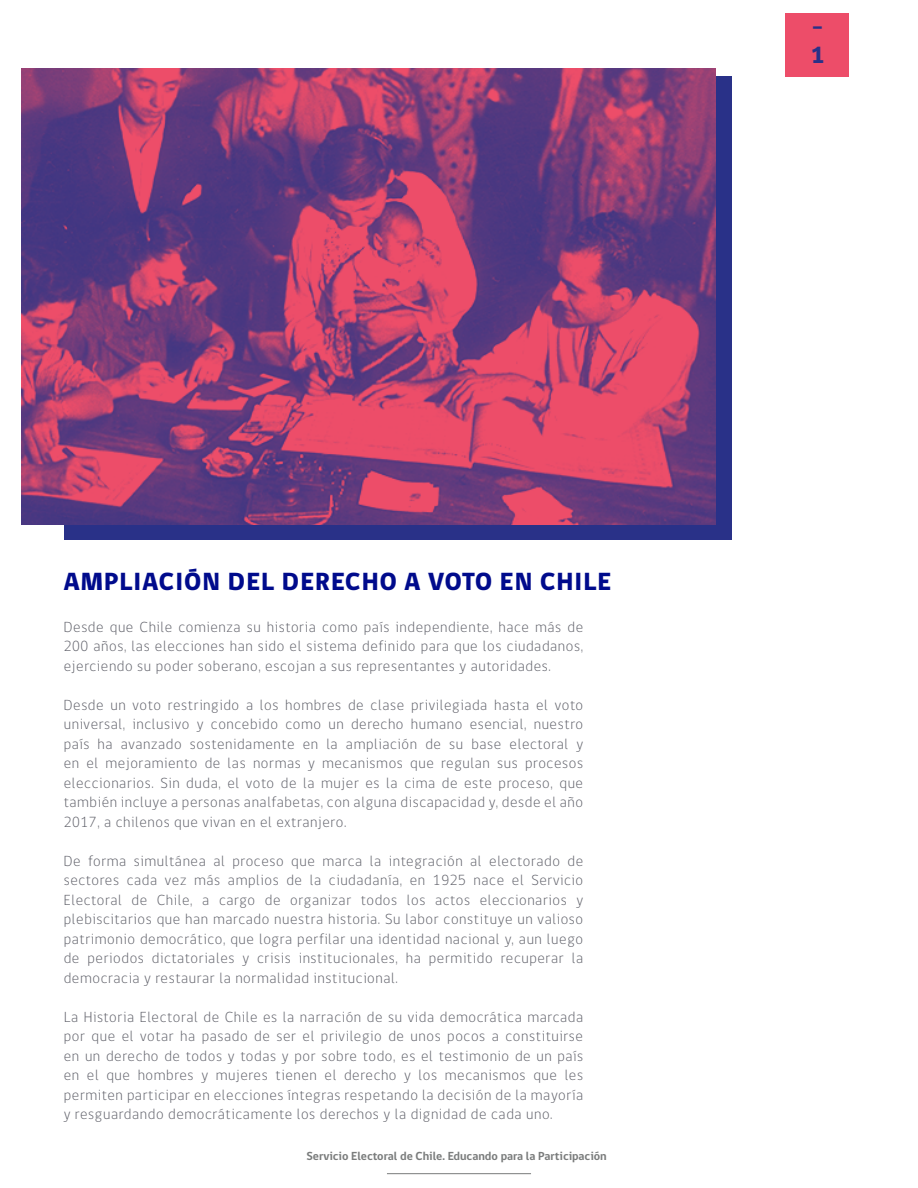
<style>
.page{position:relative;width:918px;height:1188px;background:#fff}
.page>*{position:absolute;margin:0;border:0;box-sizing:border-box;transform-origin:0 0}
.t1{font:800 25.5px "gob CL";letter-spacing:.04em;color:#000b8c}
.t2{font:800 24px/28.8px "gob CL";color:#293188}
.t3{font:300 15px/19.5px "gob CL";letter-spacing:.04em;color:#5d5e67;text-align:justify}
.t4{font:700 12px "gob CL";color:#7a7c7c}
</style>
<div class="page">
<div style="left:786px;top:13px;width:63px;height:64px;background:#ed4d69"></div>
<hr style="left:387px;top:1173px;width:144px;height:1px;background:#7a7c7c">
<div style="left:64px;top:77px;width:667px;height:463px;background:#293188"></div>
<img style="left:21px;top:68px;width:694px;height:456px">
<h1 class="t1" style="left:64px;top:564px;width:549px">AMPLIACIÓN DEL DERECHO A VOTO EN CHILE</h1>
<p class="t3" style="left:64px;top:617px;width:521px">Desde que Chile comienza su historia como país independiente, hace más de 200 años, las elecciones han sido el sistema definido para que los ciudadanos, ejerciendo su poder soberano, escojan a sus representantes y autoridades.</p>
<p class="t3" style="left:64px;top:695px;width:521px">Desde un voto restringido a los hombres de clase privilegiada hasta el voto universal, inclusivo y concebido como un derecho humano esencial, nuestro país ha avanzado sostenidamente en la ampliación de su base electoral y en el mejoramiento de las normas y mecanismos que regulan sus procesos eleccionarios. Sin duda, el voto de la mujer es la cima de este proceso, que también incluye a personas analfabetas, con alguna discapacidad y, desde el año 2017, a chilenos que vivan en el extranjero.</p>
<p class="t3" style="left:64px;top:851px;width:521px">De forma simultánea al proceso que marca la integración al electorado de sectores cada vez más amplios de la ciudadanía, en 1925 nace el Servicio Electoral de Chile, a cargo de organizar todos los actos eleccionarios y plebiscitarios que han marcado nuestra historia. Su labor constituye un valioso patrimonio democrático, que logra perfilar una identidad nacional y, aun luego de periodos dictatoriales y crisis institucionales, ha permitido recuperar la democracia y restaurar la normalidad institucional.</p>
<p class="t3" style="left:64px;top:1007px;width:521px">La Historia Electoral de Chile es la narración de su vida democrática marcada por que el votar ha pasado de ser el privilegio de unos pocos a constituirse en un derecho de todos y todas y por sobre todo, es el testimonio de un país en el que hombres y mujeres tienen el derecho y los mecanismos que les permiten participar en elecciones íntegras respetando la decisión de la mayoría y resguardando democráticamente los derechos y la dignidad de cada uno.</p>
<p class="t4" style="left:306px;top:1148px;width:302px">Servicio Electoral de Chile. Educando para la Participación</p>
<h2 class="t2" style="left:810px;top:13px;width:16px">-<br>1</h2>
</div>
